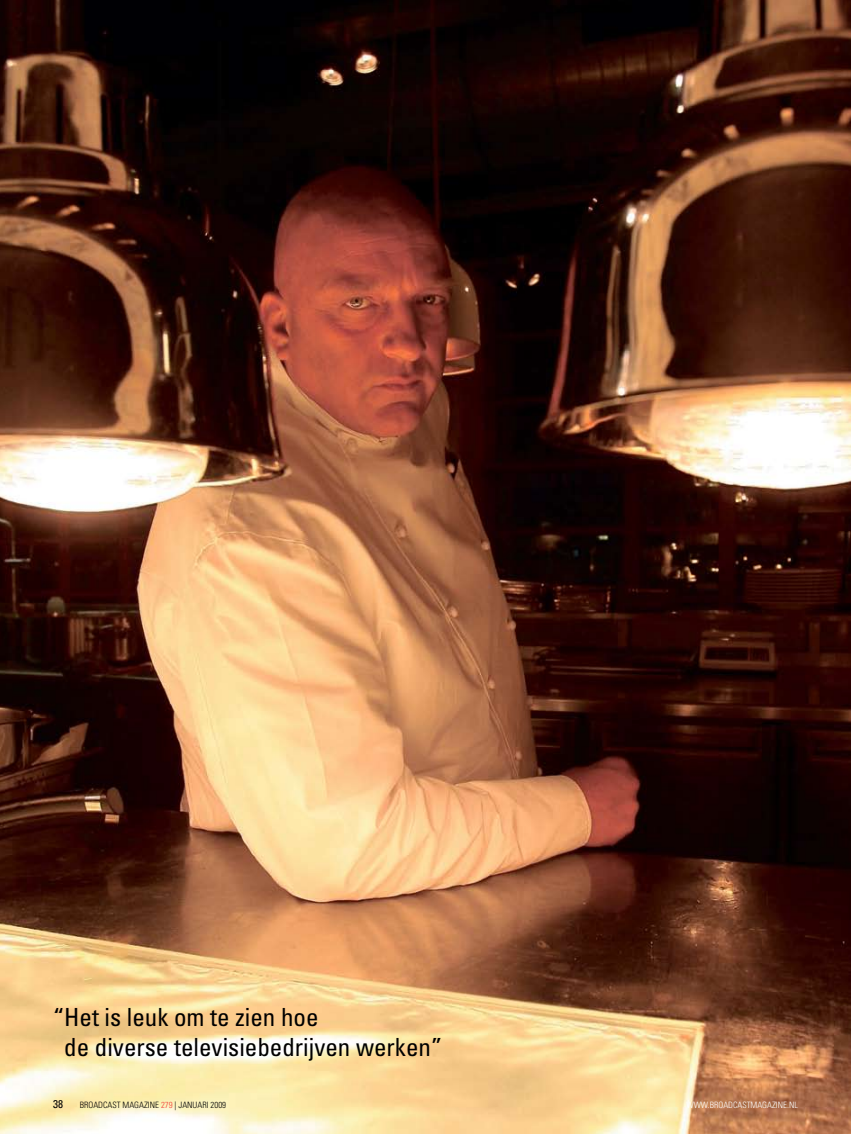
<style>
.page{position:relative;width:851px;height:1134px;background:#fff}
.page>*{position:absolute;margin:0;border:0;box-sizing:border-box;transform-origin:0 0}
.t1{font:condensed 25px/30px "Univers";color:#000}
.t2{font:condensed 11.25px "Univers";color:#000}
.t3{font:300 condensed 8.75px "Univers";color:#000}
.t4{font:300 condensed 8.75px "Univers";color:#fff}
.s1{color:#f13d37}
</style>
<div class="page">
<img style="left:0;top:0;width:850px;height:1134px">
<p class="t1" style="left:64px;top:1002px;width:379px;text-indent:-11px">“Het is leuk om te zien hoe<br>de diverse televisiebedrijven werken”</p>
<p class="t2" style="left:53px;top:1096px;width:11px">38</p>
<p class="t3" style="left:80px;top:1099px;width:148px">BROADCAST MAGAZINE <span class="s1">279</span> | JANUARI 2009</p>
<p class="t4" style="left:686px;top:1099px;width:113px">WWW.BROADCASTMAGAZINE.NL</p>
</div>
